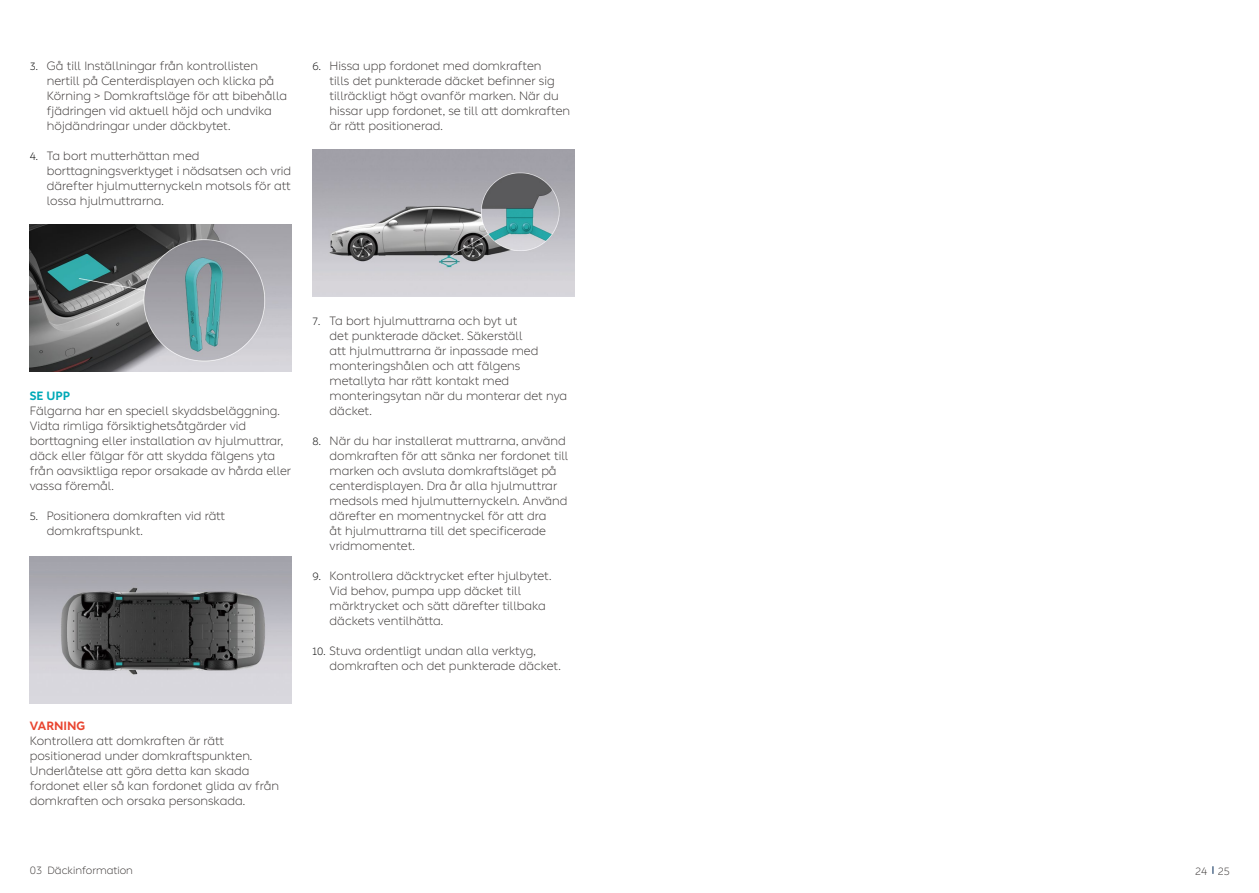
<style>
.page{position:relative;width:1259px;height:893px;background:#fff}
.page>*{position:absolute;margin:0;border:0;box-sizing:border-box;transform-origin:0 0}
.t1{font:300 12px/15px "Blue Sky Noto";color:#3e3a39}
.t2{font:700 12px "Blue Sky Noto";color:#e94530}
.t3{font:700 12px "Blue Sky Noto";color:#00a9b7}
.t4{font:300 10.5px "Blue Sky Noto";color:#3e3a39}
.s1{font-size:10.5px;color:#000}
</style>
<div class="page">
<img style="left:30px;top:225px;width:262px;height:147px">
<img style="left:30px;top:556px;width:262px;height:147px">
<img style="left:313px;top:150px;width:261px;height:147px">
<p class="t1" style="left:47px;top:58px;width:242px;text-indent:-17px"><span class="s1">3.</span> Gå till Inställningar från kontrollisten nertill på Centerdisplayen och klicka på Körning &gt; Domkraftsläge för att bibehålla fjädringen vid aktuell höjd och undvika höjdändringar under däckbytet.</p>
<p class="t1" style="left:47px;top:148px;width:246px;text-indent:-17px"><span class="s1">4.</span> Ta bort mutterhättan med borttagningsverktyget i nödsatsen och vrid därefter hjulmutternyckeln motsols för att lossa hjulmuttrarna.</p>
<p class="t1" style="left:330px;top:58px;width:242px;text-indent:-17px"><span class="s1">6.</span> Hissa upp fordonet med domkraften<br>tills det punkterade däcket befinner sig tillräckligt högt ovanför marken. När du hissar upp fordonet, se till att domkraften är rätt positionerad.</p>
<p class="t3" style="left:30px;top:389px;width:42px">SE UPP</p>
<p class="t1" style="left:30px;top:403px;width:263px">Fälgarna har en speciell skyddsbeläggning.<br>Vidta rimliga försiktighetsåtgärder vid borttagning eller installation av hjulmuttrar, däck eller fälgar för att skydda fälgens yta från oavsiktliga repor orsakade av hårda eller vassa föremål.</p>
<p class="t1" style="left:47px;top:508px;width:180px;text-indent:-17px"><span class="s1">5.</span> Positionera domkraften vid rätt domkraftspunkt.</p>
<p class="t2" style="left:30px;top:719px;width:57px">VARNING</p>
<p class="t1" style="left:30px;top:733px;width:251px">Kontrollera att domkraften är rätt positionerad under domkraftspunkten.<br>Underlåtelse att göra detta kan skada fordonet eller så kan fordonet glida av från domkraften och orsaka personskada.</p>
<p class="t1" style="left:330px;top:313px;width:239px;text-indent:-17px"><span class="s1">7.</span> Ta bort hjulmuttrarna och byt ut<br>det punkterade däcket. Säkerställ<br>att hjulmuttrarna är inpassade med monteringshålen och att fälgens metallyta har rätt kontakt med monteringsytan när du monterar det nya däcket.</p>
<p class="t1" style="left:330px;top:433px;width:240px;text-indent:-17px"><span class="s1">8.</span> När du har installerat muttrarna, använd domkraften för att sänka ner fordonet till marken och avsluta domkraftsläget på centerdisplayen. Dra år alla hjulmuttrar medsols med hjulmutternyckeln. Använd därefter en momentnyckel för att dra<br>åt hjulmuttrarna till det specificerade vridmomentet.</p>
<p class="t1" style="left:330px;top:568px;width:223px;text-indent:-17px"><span class="s1">9.</span> Kontrollera däcktrycket efter hjulbytet.<br>Vid behov, pumpa upp däcket till märktrycket och sätt därefter tillbaka däckets ventilhätta.</p>
<p class="t1" style="left:330px;top:643px;width:233px;text-indent:-17px"><span class="s1">10.</span> Stuva ordentligt undan alla verktyg, domkraften och det punkterade däcket.</p>
<p class="t4" style="left:30px;top:864px;width:105px">03 Däckinformation</p>
<p class="t4" style="left:1195px;top:866px;width:36px">24 25</p>
</div>
